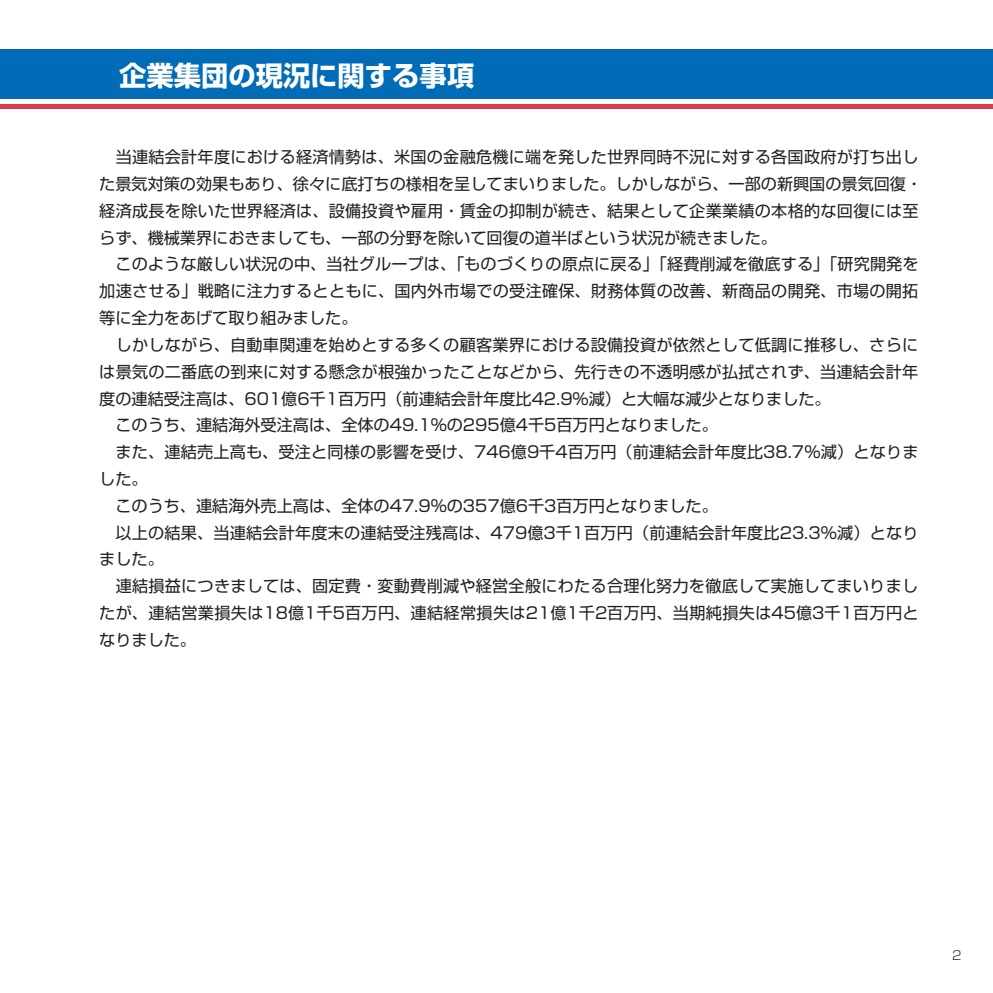
<style>
.page{position:relative;width:993px;height:993px;background:#fff}
.page>*{position:absolute;margin:0;border:0;box-sizing:border-box;transform-origin:0 0}
.t1{font:700 27.3px "Shin Go Pro";color:#fff}
.t2{font:16.1px/26.8px "Shin Go Pro";letter-spacing:.01em;color:#231f20}
.t3{font:300 12.42px "Shin Go Pro";color:#231f20}
</style>
<div class="page">
<div style="left:0;top:50px;width:992px;height:49px;background:#006bb6"></div>
<div style="left:0;top:104px;width:992px;height:5px;background:#d93c51"></div>
<h1 class="t1" style="left:119px;top:54px;width:356px">企業集団の現況に関する事項</h1>
<p class="t2" style="left:99px;top:142px;width:824px">　当連結会計年度における経済情勢は、米国の金融危機に端を発した世界同時不況に対する各国政府が打ち出した景気対策の効果もあり、徐々に底打ちの様相を呈してまいりました。しかしながら、一部の新興国の景気回復・経済成長を除いた世界経済は、設備投資や雇用・賃金の抑制が続き、結果として企業業績の本格的な回復には至らず、機械業界におきましても、一部の分野を除いて回復の道半ばという状況が続きました。<br>　このような厳しい状況の中、当社グループは、「ものづくりの原点に戻る」「経費削減を徹底する」「研究開発を加速させる」戦略に注力するとともに、国内外市場での受注確保、財務体質の改善、新商品の開発、市場の開拓等に全力をあげて取り組みました。<br>　しかしながら、自動車関連を始めとする多くの顧客業界における設備投資が依然として低調に推移し、さらには景気の二番底の到来に対する懸念が根強かったことなどから、先行きの不透明感が払拭されず、当連結会計年度の連結受注高は、601億6千1百万円（前連結会計年度比42.9％減）と大幅な減少となりました。<br>　このうち、連結海外受注高は、全体の49.1％の295億4千5百万円となりました。<br>　また、連結売上高も、受注と同様の影響を受け、746億9千4百万円（前連結会計年度比38.7％減）となりました。<br>　このうち、連結海外売上高は、全体の47.9％の357億6千3百万円となりました。<br>　以上の結果、当連結会計年度末の連結受注残高は、479億3千1百万円（前連結会計年度比23.3％減）となりました。<br>　連結損益につきましては、固定費・変動費削減や経営全般にわたる合理化努力を徹底して実施してまいりましたが、連結営業損失は18億1千5百万円、連結経常損失は21億1千2百万円、当期純損失は45億3千1百万円となりました。</p>
<p class="t3" style="left:951px;top:944px;width:11px">2</p>
</div>
